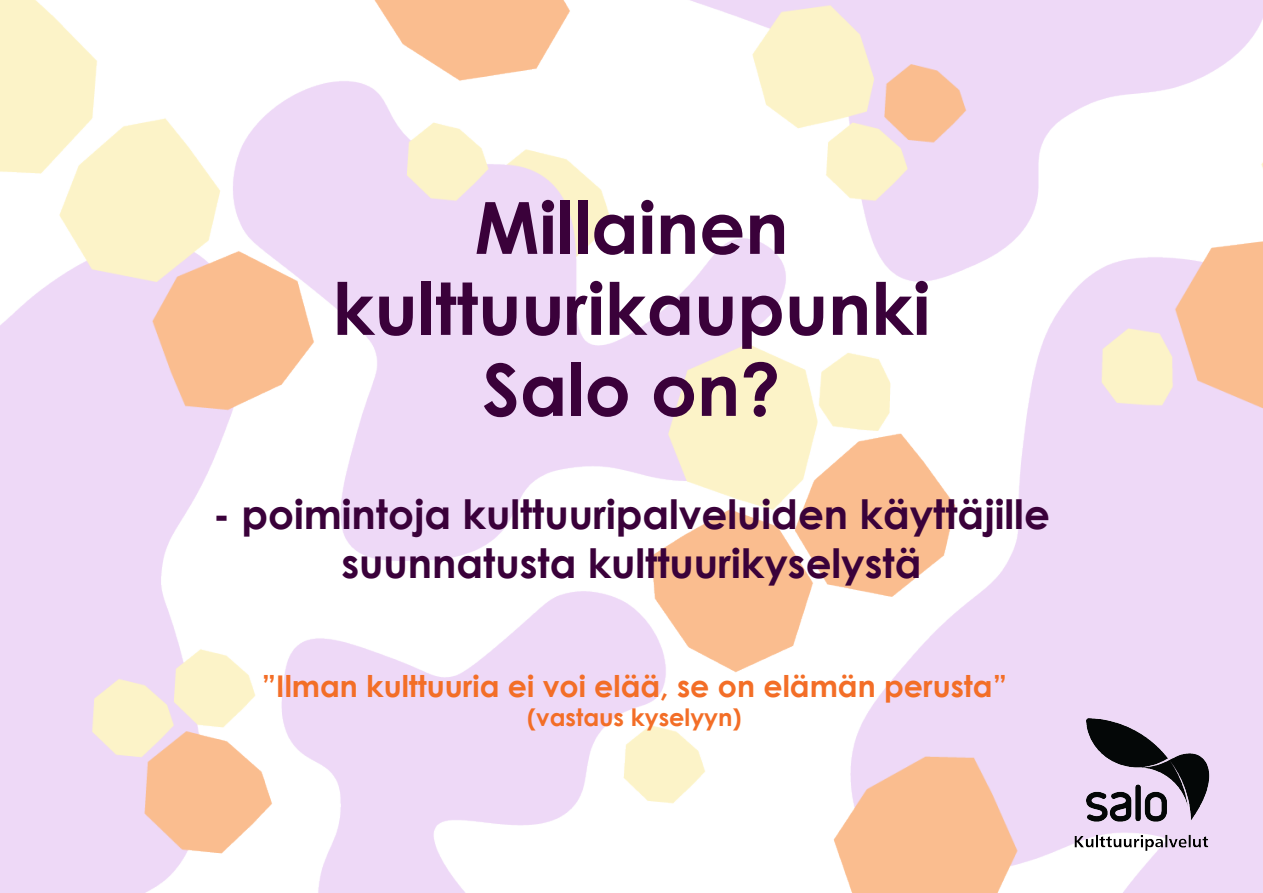
<style>
.page{position:relative;width:1263px;height:893px;background:#fff}
.page>*{position:absolute;margin:0;border:0;box-sizing:border-box;transform-origin:0 0}
.t1{font:700 72px "Century Gothic";color:#3a013a}
.t2{font:700 40.5px "Century Gothic";color:#3a013a}
.t3{font:700 30px "Century Gothic";color:#f36e27}
.t4{font:700 24px "Century Gothic";color:#f36e27}
</style>
<div class="page">
<img style="left:0;top:0;width:1263px;height:893px">
<img style="left:1059px;top:701px;width:166px;height:166px">
<p class="t1" style="left:474px;top:173px;width:315px">Millainen</p>
<p class="t1" style="left:333px;top:254px;width:599px">kulttuurikaupunki</p>
<p class="t1" style="left:482px;top:335px;width:300px">Salo on?</p>
<p class="t2" style="left:213px;top:484px;width:838px">- poimintoja kulttuuripalveluiden käyttäjille</p>
<p class="t2" style="left:341px;top:532px;width:581px">suunnatusta kulttuurikyselystä</p>
<p class="t3" style="left:262px;top:664px;width:747px">”Ilman kulttuuria ei voi elää, se on elämän perusta”</p>
<p class="t4" style="left:527px;top:699px;width:216px">(vastaus kyselyyn)</p>
</div>
